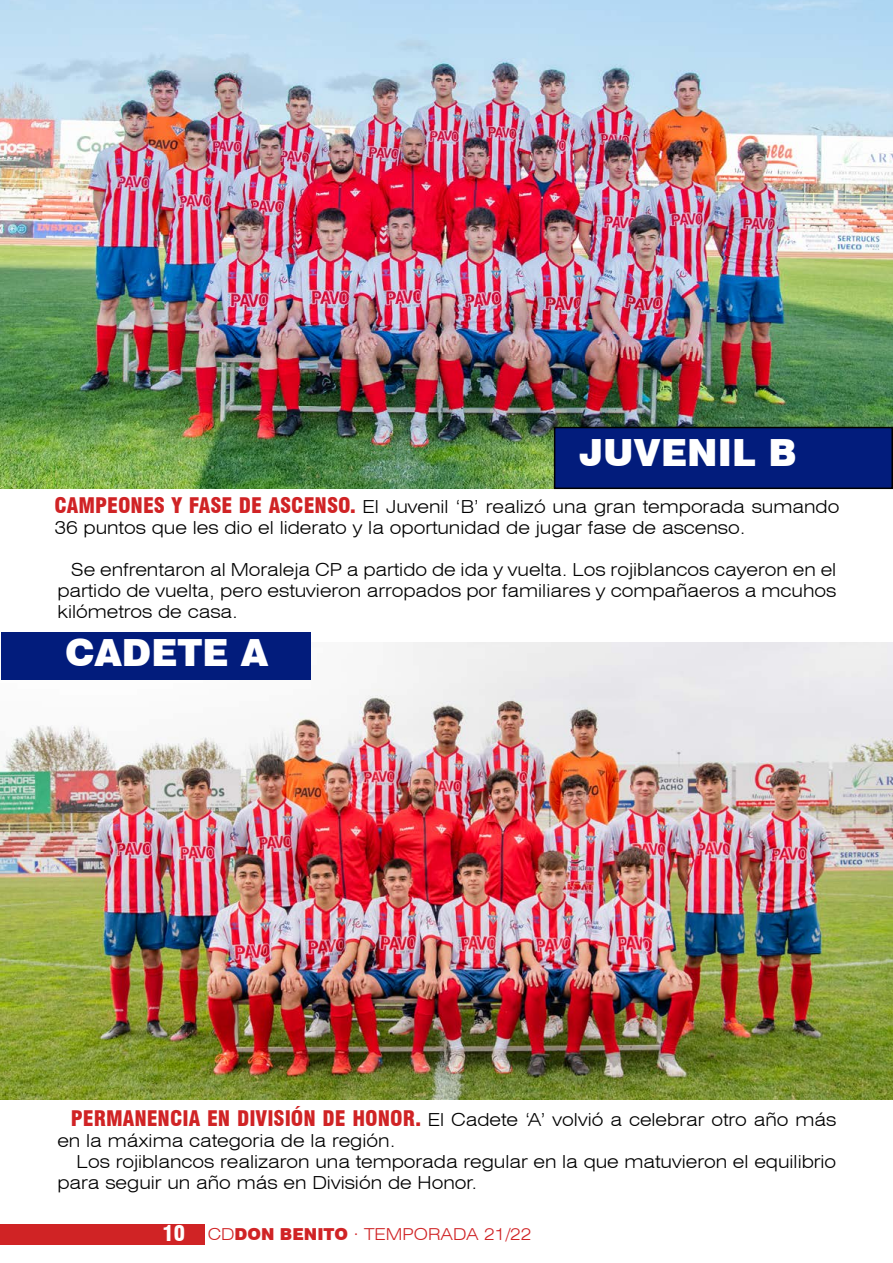
<style>
.page{position:relative;width:893px;height:1263px;background:#fff}
.page>*{position:absolute;margin:0;border:0;box-sizing:border-box;transform-origin:0 0}
.t1{font:900 37.5px "Swiss 721 BT";color:#fff}
.t2{font:300 expanded 18px/21px "Swiss 721 BT";color:#000}
.t3{font:300 expanded 16.5px "Swiss 721 BT";color:#d02325}
.s1{font-weight:900;font-stretch:condensed;font-size:21px;color:#d02325}
.s2{font-weight:900;font-stretch:condensed;font-size:21px;color:#fff}
.s3{font-weight:900;font-stretch:normal}
</style>
<div class="page">
<img style="left:0;top:0;width:893px;height:488px">
<img style="left:1px;top:643px;width:892px;height:456px">
<div style="left:555px;top:428px;width:337px;height:60px;background:#021c7c"></div>
<div style="left:554px;top:427px;width:339px;height:62px;border:2px solid #000"></div>
<div style="left:1px;top:632px;width:309px;height:47px;background:#021c7c"></div>
<div style="left:0;top:1224px;width:205px;height:21px;background:#d02325"></div>
<h1 class="t1" style="left:579px;top:429px;width:219px">JUVENIL B</h1>
<p class="t2" style="left:54px;top:496px;width:786px"><span class="s1">CAMPEONES Y FASE DE ASCENSO.</span> El Juvenil ‘B’ realizó una gran temporada sumando<br>36 puntos que les dio el liderato y la oportunidad de jugar fase de ascenso.</p>
<p class="t2" style="left:57px;top:559px;width:780px;text-align:justify;text-indent:14px">Se enfrentaron al Moraleja CP a partido de ida y vuelta. Los rojiblancos cayeron en el partido de vuelta, pero estuvieron arropados por familiares y compañaeros a mcuhos kilómetros de casa.</p>
<h1 class="t1" style="left:65px;top:630px;width:205px">CADETE A</h1>
<p class="t2" style="left:57px;top:1109px;width:780px;text-indent:13px"><span class="s1">PERMANENCIA EN DIVISIÓN DE HONOR.</span> El Cadete ‘A’ volvió a celebrar otro año más en la máxima categoria de la región.</p>
<p class="t2" style="left:57px;top:1151px;width:780px;text-indent:19px">Los rojiblancos realizaron una temporada regular en la que matuvieron el equilibrio para seguir un año más en División de Honor.</p>
<p class="t3" style="left:162px;top:1224px;width:371px"><span class="s2">10</span> CD<span class="s3">DON BENITO</span> · TEMPORADA 21/22</p>
</div>
